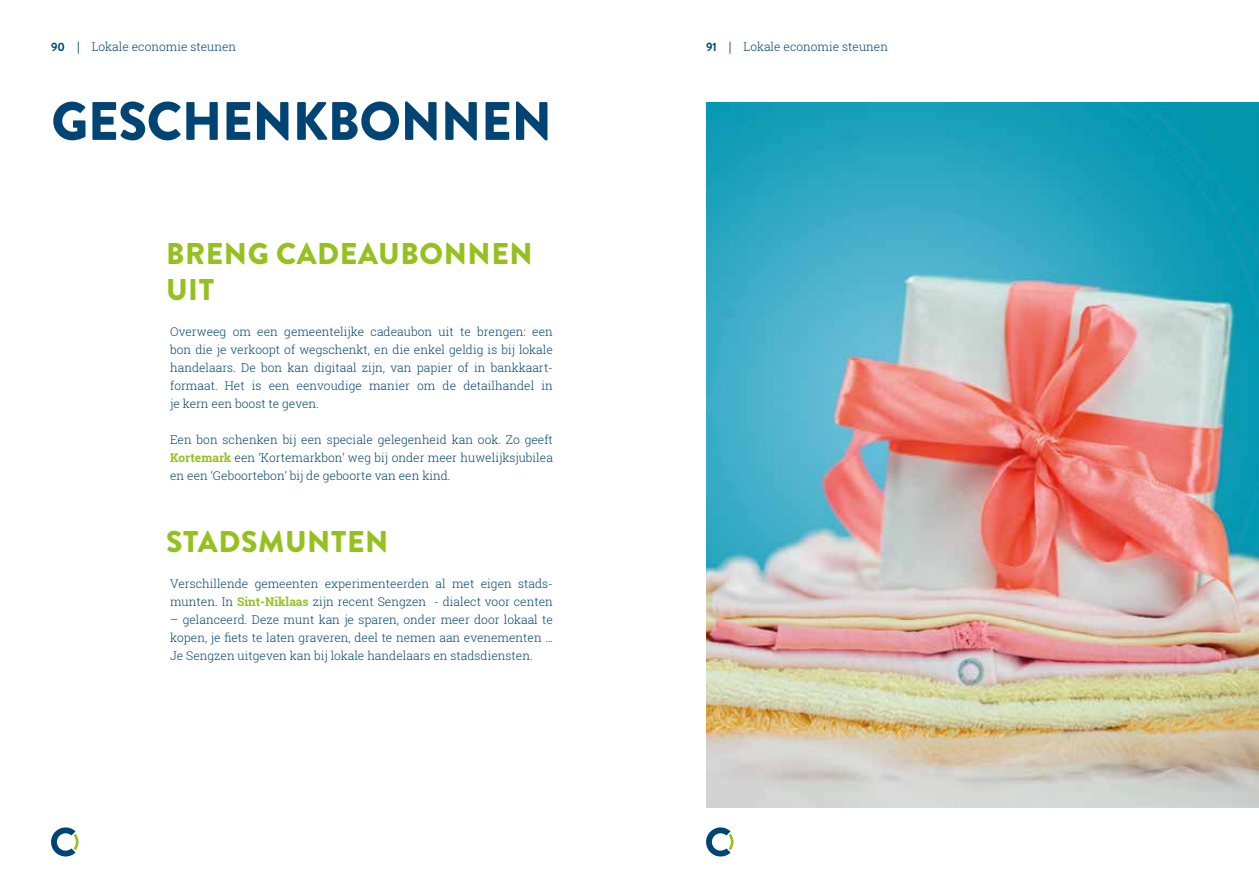
<style>
.page{position:relative;width:1259px;height:893px;background:#fff}
.page>*{position:absolute;margin:0;border:0;box-sizing:border-box;transform-origin:0 0}
.t1{font:900 54px "Brandon Grotesque";letter-spacing:-.005em;color:#004474}
.t2{font:900 30px/36px "Brandon Grotesque";letter-spacing:.02em;color:#95c11f}
.t3{font:300 12px/18px "Roboto Slab";color:#004474;text-align:justify}
.s1{font-family:"Brandon Grotesque";font-weight:700}
.s2{font-family:"Helvetica Neue";font-weight:400}
.s3{font-weight:700;color:#95c11f}
</style>
<div class="page">
<svg style="left:51px;top:827px;width:27px;height:29px"></svg>
<svg style="left:706px;top:827px;width:27px;height:29px"></svg>
<img style="left:706px;top:102px;width:553px;height:706px">
<p class="t3" style="left:51px;top:37px;width:187px"><span class="s1">90</span> <span class="s2">|</span> Lokale economie steunen</p>
<p class="t3" style="left:706px;top:37px;width:183px"><span class="s1">91</span> <span class="s2">|</span> Lokale economie steunen</p>
<h1 class="t1" style="left:51px;top:83px;width:502px">GESCHENKBONNEN</h1>
<h2 class="t2" style="left:166px;top:236px;width:368px">BRENG CADEAUBONNEN<br>UIT</h2>
<p class="t3" style="left:170px;top:322px;width:384px">Overweeg om een gemeentelijke cadeaubon uit te brengen: een bon die je verkoopt of wegschenkt, en die enkel geldig is bij lokale handelaars. De bon kan digitaal zijn, van papier of in bankkaart&shy;formaat. Het is een eenvoudige manier om de detailhandel in je kern een boost te geven.</p>
<p class="t3" style="left:170px;top:430px;width:384px">Een bon schenken bij een speciale gelegenheid kan ook. Zo geeft <span class="s3">Kortemark</span> een ‘Kortemarkbon’ weg bij onder meer huwelijksjubilea en een ‘Geboortebon’ bij de geboorte van een kind.</p>
<h2 class="t2" style="left:166px;top:524px;width:224px">STADSMUNTEN</h2>
<p class="t3" style="left:170px;top:574px;width:384px">Verschillende gemeenten experimenteerden al met eigen stads&shy;munten. In <span class="s3">Sint-Niklaas</span> zijn recent Sengzen - dialect voor centen</p>
<p class="t3" style="left:170px;top:610px;width:384px">– gelanceerd. Deze munt kan je sparen, onder meer door lokaal te kopen, je fiets te laten graveren, deel te nemen aan evenementen … Je Sengzen uitgeven kan bij lokale handelaars en stadsdiensten.</p>
</div>
